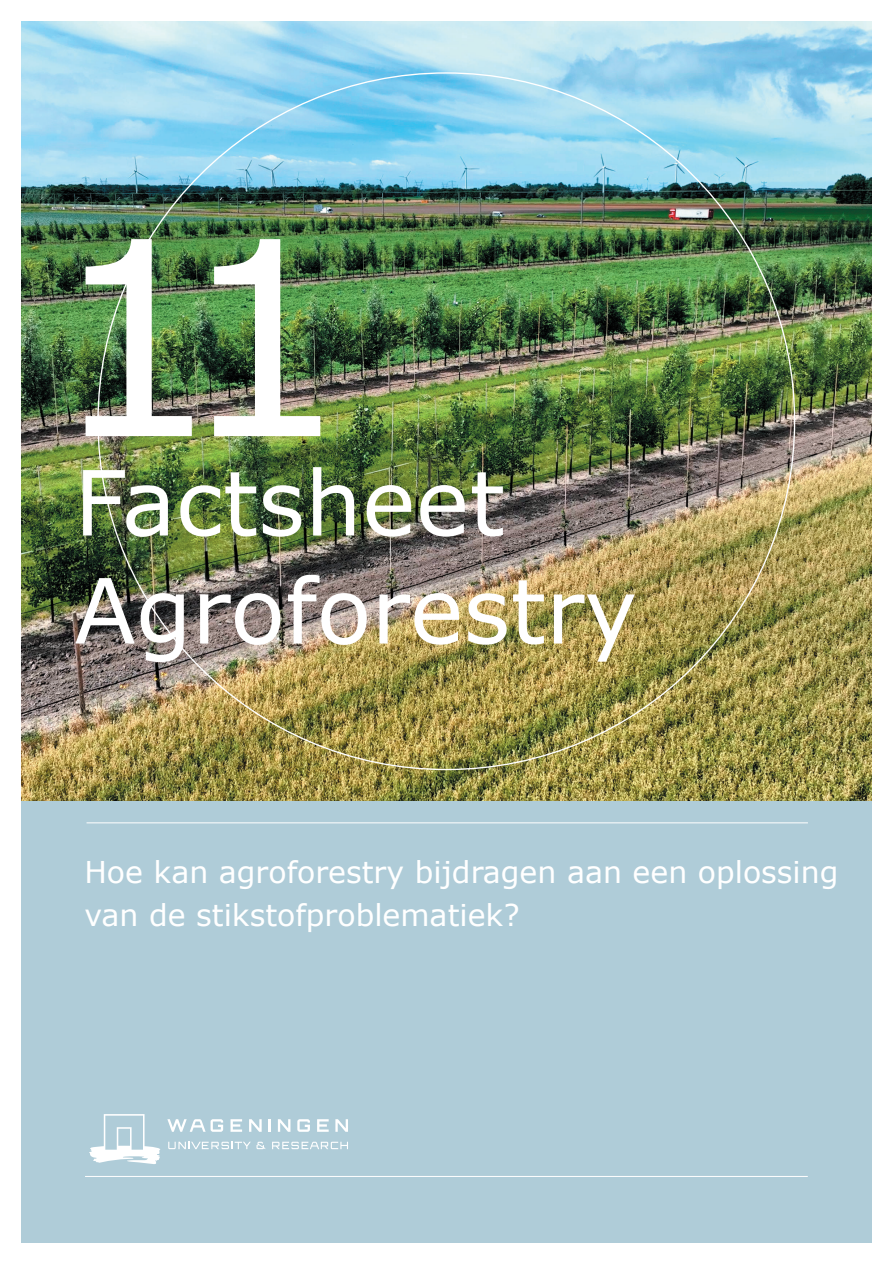
<style>
.page{position:relative;width:893px;height:1263px;background:#fff}
.page>*{position:absolute;margin:0;border:0;box-sizing:border-box;transform-origin:0 0}
.t1{font:270px "Verdana";color:#fff}
.t2{font:90px/108px "Verdana";color:#fff}
.t3{font:30px/43.2px "Verdana";color:#fff}
</style>
<div class="page">
<div style="left:21px;top:800px;width:851px;height:442px;background:#afccd8"></div>
<img style="left:21px;top:21px;width:851px;height:779px">
<hr style="left:87px;top:822px;width:721px;height:1px;background:#fff">
<svg style="left:89px;top:1114px;width:71px;height:50px"></svg>
<svg style="left:231px;top:1119px;width:11px;height:13px"></svg>
<svg style="left:249px;top:1119px;width:13px;height:13px"></svg>
<svg style="left:268px;top:1119px;width:3px;height:13px"></svg>
<svg style="left:278px;top:1119px;width:12px;height:13px"></svg>
<svg style="left:297px;top:1119px;width:13px;height:13px"></svg>
<svg style="left:317px;top:1119px;width:12px;height:13px"></svg>
<svg style="left:335px;top:1119px;width:13px;height:13px"></svg>
<svg style="left:167px;top:1119px;width:56px;height:13px"></svg>
<svg style="left:272px;top:1142px;width:76px;height:7px"></svg>
<svg style="left:168px;top:1142px;width:97px;height:7px"></svg>
<hr style="left:85px;top:1176px;width:723px;height:1px;background:#fff">
<h1 class="t1" style="left:49px;top:166px;width:302px">11</h1>
<h2 class="t2" style="left:74px;top:450px;width:565px">Factsheet<br>Agroforestry</h2>
<p class="t3" style="left:84px;top:851px;width:755px">Hoe kan agroforestry bijdragen aan een oplossing van de stikstofproblematiek?</p>
</div>
